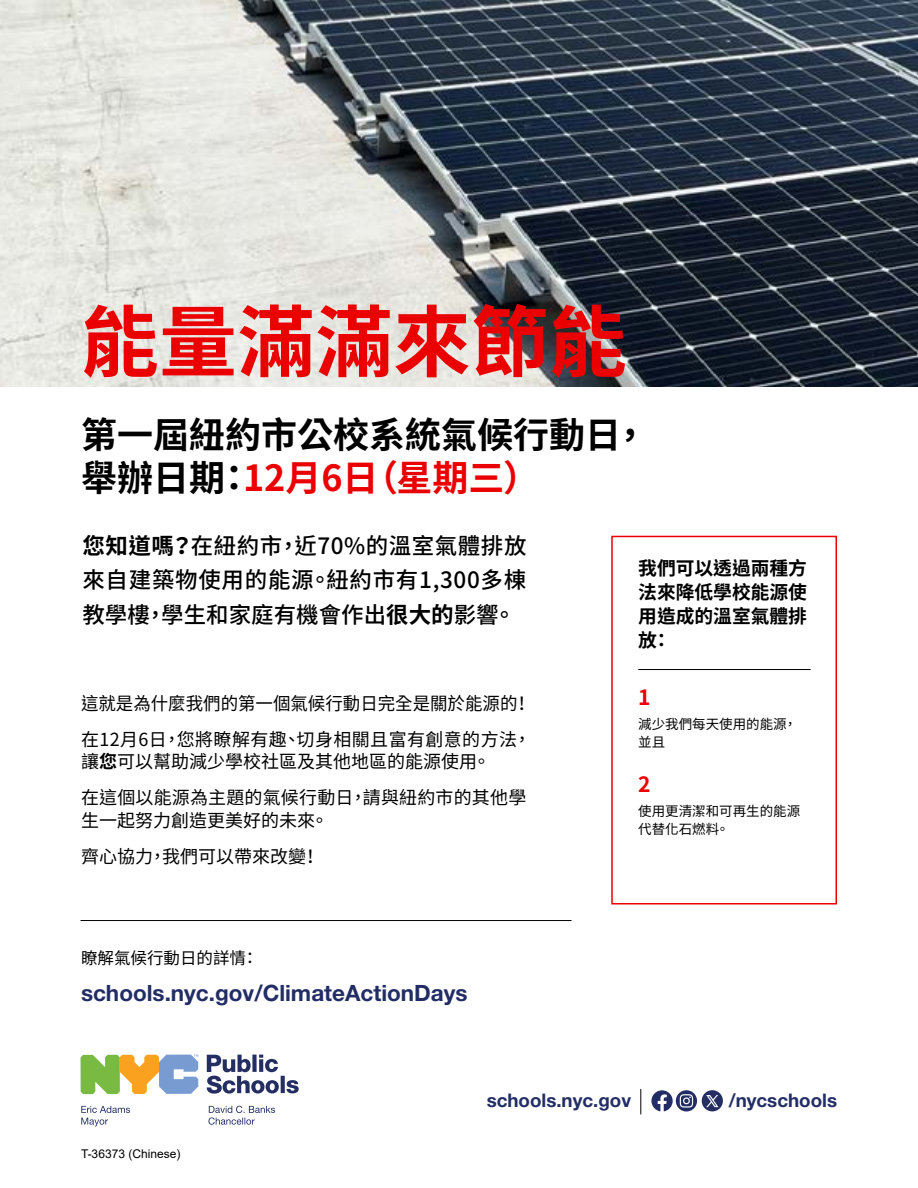
<style>
.page{position:relative;width:918px;height:1188px;background:#fff}
.page>*{position:absolute;margin:0;border:0;box-sizing:border-box;transform-origin:0 0}
.Header_1{font:700 78px "Noto Sans CJ Ktc";color:#eb0000}
.Header_1-2{font:700 36px/43.2px "Noto Sans CJ Ktc";color:#000}
.Header_2{font:500 22.5px/34.5px "Noto Sans CJ Ktc";letter-spacing:.025em;color:#000;text-align:justify}
.Header_2-2{font:700 22.5px "Helvetica Neue LT Std";color:#222d65}
.List_header{font:700 21px "Noto Sans CJ Ktc";color:#eb0000}
.List_header-2{font:700 18.75px/24px "Noto Sans CJ Ktc";color:#000;text-align:justify}
.t1{font:700 18.75px "Helvetica Neue LT Std";color:#222d65}
.Body{font:18px/22.5px "Noto Sans CJ Ktc";color:#000}
.Body-2{font:18px/22.5px "Noto Sans CJ Ktc";letter-spacing:.02em;color:#000}
.Body-3{font:16.5px "Noto Sans CJ Ktc";color:#000}
.List_text{font:13.5px/18px "Noto Sans CJ Ktc";color:#000}
.t2{font:12px "Arial";color:#000}
.s1{color:#eb0000}
.s2{font-weight:700}
</style>
<div class="page">
<img style="left:0;top:0;width:918px;height:387px">
<div style="left:611px;top:536px;width:226px;height:368px;border:2px solid #eb0000"></div>
<hr style="left:638px;top:669px;width:173px;height:1px;background:#000">
<hr style="left:81px;top:920px;width:491px;height:1px;background:#000">
<svg style="left:640px;top:1089px;width:1px;height:25px"></svg>
<svg style="left:651px;top:1090px;width:46px;height:21px"></svg>
<div style="left:702px;top:1090px;width:21px;height:21px;background:#242e63;border-radius:50%"></div>
<svg style="left:706px;top:1095px;width:12px;height:12px"></svg>
<svg style="left:81px;top:1055px;width:117px;height:39px"></svg>
<svg style="left:207px;top:1055px;width:72px;height:39px"></svg>
<svg style="left:281px;top:1076px;width:4px;height:17px"></svg>
<svg style="left:286px;top:1080px;width:13px;height:13px"></svg>
<svg style="left:81px;top:1106px;width:194px;height:21px"></svg>
<h1 class="Header_1" style="left:81px;top:298px;width:547px">能量滿滿來節能</h1>
<h1 class="Header_1-2" style="left:81px;top:414px;width:568px">第一屆紐約市公校系統氣候行動日，舉辦日期：<span class="s1">12月6日（星期三）</span></h1>
<h2 class="Header_2" style="left:82px;top:529px;width:446px"><span class="s2">您知道嗎？</span>在紐約市，近70%的溫室氣體排放來自建築物使用的能源。紐約市有1,300多棟教學樓，學生和家庭有機會作出<span class="s2">很大的</span>影響。</h2>
<h3 class="List_header-2" style="left:638px;top:557px;width:170px">我們可以透過兩種方法來降低學校能源使用造成的溫室氣體排放：</h3>
<p class="Body" style="left:81px;top:692px;width:451px">這就是為什麼我們的第一個氣候行動日完全是關於能源的！</p>
<p class="Body-2" style="left:81px;top:728px;width:452px">在12月6日，您將瞭解有趣、切身相關且富有創意的方法，讓<span class="s2">您</span>可以幫助減少學校社區及其他地區的能源使用。</p>
<p class="Body" style="left:81px;top:787px;width:447px">在這個以能源為主題的氣候行動日，請與紐約市的其他學生一起努力創造更美好的未來。</p>
<p class="Body" style="left:81px;top:845px;width:240px">齊心協力，我們可以帶來改變！</p>
<p class="Body-3" style="left:81px;top:949px;width:179px">瞭解氣候行動日的詳情：</p>
<h2 class="Header_2-2" style="left:81px;top:979px;width:388px">schools.nyc.gov/ClimateActionDays</h2>
<h3 class="List_header" style="left:638px;top:685px;width:14px">1</h3>
<p class="List_text" style="left:638px;top:716px;width:160px">減少我們每天使用的能源，並且</p>
<h3 class="List_header" style="left:638px;top:772px;width:14px">2</h3>
<p class="List_text" style="left:638px;top:803px;width:164px">使用更清潔和可再生的能源代替化石燃料。</p>
<p class="t2" style="left:81px;top:1145px;width:101px">T-36373 (Chinese)</p>
<p class="t1" style="left:487px;top:1089px;width:146px">schools.nyc.gov</p>
<p class="t1" style="left:729px;top:1089px;width:110px">/nycschools</p>
</div>
